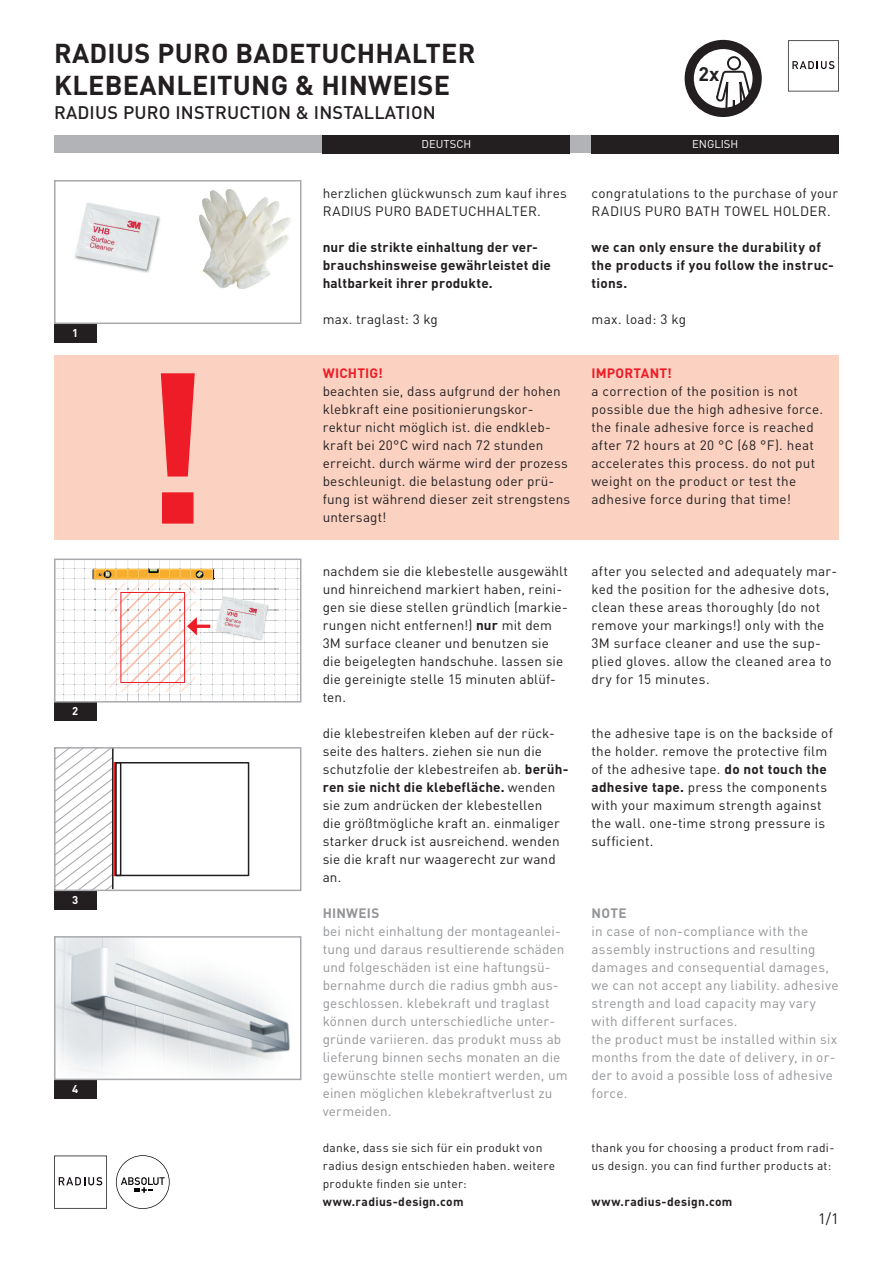
<style>
.page{position:relative;width:893px;height:1263px;background:#fff}
.page>*{position:absolute;margin:0;border:0;box-sizing:border-box;transform-origin:0 0}
.t1{font:700 211.05px "DIN Pro";color:#ee1c26}
.t2{font:700 27px/32.4px "DIN Pro";letter-spacing:.01em;color:#231f20}
.t3{font:700 19.5px "DIN Pro";color:#231f20}
.t4{font:500 18px "DIN Pro";letter-spacing:.01em;color:#231f20}
.t5{font:15px "DIN Pro";color:#231f20}
.t6{font:13.5px/18px "DIN Pro";letter-spacing:.015em;color:#231f20}
.t7{font:13.5px/18px "DIN Pro";letter-spacing:.015em;color:#939598}
.t8{font:700 13.5px/18px "DIN Pro";letter-spacing:.02em;color:#231f20}
.t9{font:700 13.5px "DIN Pro";letter-spacing:.01em;color:#ee1c26}
.t10{font:700 13.5px "DIN Pro";letter-spacing:.02em;color:#939598}
.t11{font:12px/18px "DIN Pro";letter-spacing:.025em;color:#231f20}
.t12{font:700 12px "DIN Pro";letter-spacing:.03em;color:#231f20}
.t13{font:11.25px "DIN Pro";color:#fff}
.t14{font:700 11.25px "DIN Pro";color:#fff}
.s1{font-weight:700}
</style>
<div class="page">
<svg style="left:788px;top:40px;width:51px;height:51px"></svg>
<svg style="left:54px;top:1155px;width:53px;height:54px"></svg>
<svg style="left:116px;top:1155px;width:54px;height:54px"></svg>
<div style="left:54px;top:135px;width:785px;height:18px;background:#b2b3b7"></div>
<div style="left:591px;top:135px;width:248px;height:18px;background:#231f20"></div>
<div style="left:54px;top:324px;width:43px;height:18px;background:#231f20"></div>
<div style="left:54px;top:702px;width:43px;height:18px;background:#231f20"></div>
<div style="left:54px;top:891px;width:43px;height:18px;background:#231f20"></div>
<div style="left:54px;top:1080px;width:43px;height:18px;background:#231f20"></div>
<div style="left:54px;top:355px;width:785px;height:185px;background:#fbd2c1"></div>
<div style="left:323px;top:135px;width:247px;height:18px;background:#231f20"></div>
<svg style="left:57px;top:561px;width:241px;height:138px"></svg>
<div style="left:54px;top:558px;width:247px;height:144px;border:2px solid #a8a9ad"></div>
<div style="left:54px;top:180px;width:247px;height:144px;border:2px solid #a8a9ad"></div>
<svg style="left:685px;top:40px;width:77px;height:77px"></svg>
<svg style="left:57px;top:750px;width:55px;height:138px"></svg>
<hr style="left:112px;top:748px;width:2px;height:141px;background:#231f20">
<div style="left:54px;top:747px;width:247px;height:144px;border:2px solid #a8a9ad"></div>
<div style="left:115px;top:762px;width:134px;height:114px;border:2px solid #231f20"></div>
<div style="left:115px;top:762px;width:6px;height:114px;border:2px solid #231f20"></div>
<hr style="left:114px;top:762px;width:1px;height:114px;background:#ee1c26">
<img style="left:199px;top:190px;width:92px;height:99px">
<img style="left:74px;top:202px;width:87px;height:71px">
<img style="left:57px;top:939px;width:233px;height:134px">
<div style="left:54px;top:936px;width:247px;height:144px;border:2px solid #a8a9ad"></div>
<h2 class="t2" style="left:54px;top:36px;width:423px">RADIUS PURO BADETUCHHALTER<br>KLEBEANLEITUNG &amp; HINWEISE</h2>
<h3 class="t4" style="left:54px;top:100px;width:383px">RADIUS PURO INSTRUCTION &amp; INSTALLATION</h3>
<p class="t13" style="left:422px;top:137px;width:51px">DEUTSCH</p>
<p class="t14" style="left:72px;top:326px;width:8px">1</p>
<p class="t14" style="left:72px;top:704px;width:8px">2</p>
<p class="t14" style="left:72px;top:893px;width:8px">3</p>
<p class="t14" style="left:72px;top:1082px;width:8px">4</p>
<h1 class="t1" style="left:137px;top:304px;width:75px">!</h1>
<p class="t6" style="left:323px;top:184px;width:246px">herzlichen glückwunsch zum kauf ihres<br>RADIUS PURO BADETUCHHALTER.</p>
<p class="t8" style="left:323px;top:238px;width:230px">nur die strikte einhaltung der ver&shy;brauchshinsweise gewährleistet die haltbarkeit ihrer produkte.</p>
<p class="t6" style="left:323px;top:310px;width:117px">max. traglast: 3 kg</p>
<p class="t9" style="left:323px;top:364px;width:61px">WICHTIG!</p>
<p class="t6" style="left:323px;top:382px;width:249px">beachten sie, dass aufgrund der hohen klebkraft eine positionierungskor&shy;rektur nicht möglich ist. die endkleb&shy;kraft bei 20°C wird nach 72 stunden erreicht. durch wärme wird der prozess beschleunigt. die belastung oder prü&shy;fung ist während dieser zeit strengstens untersagt!</p>
<p class="t6" style="left:323px;top:562px;width:247px">nachdem sie die klebestelle ausgewählt und hinreichend markiert haben, reini&shy;gen sie diese stellen gründlich (markie&shy;rungen nicht entfernen!) <span class="s1">nur</span> mit dem 3M surface cleaner und benutzen sie die beigelegten handschuhe. lassen sie die gereinigte stelle 15 minuten ablüf&shy;ten.</p>
<p class="t6" style="left:323px;top:724px;width:247px">die klebestreifen kleben auf der rück&shy;seite des halters. ziehen sie nun die schutzfolie der klebestreifen ab. <span class="s1">berüh&shy;ren sie nicht die klebefläche.</span> wenden sie zum andrücken der klebestellen<br>die größtmögliche kraft an. einmaliger starker druck ist ausreichend. wenden sie die kraft nur waagerecht zur wand an.</p>
<p class="t10" style="left:323px;top:904px;width:58px">HINWEIS</p>
<p class="t7" style="left:323px;top:921px;width:246px">bei nicht einhaltung der montageanlei&shy;tung und daraus resultierende schäden und folgeschäden ist eine haftungsü&shy;bernahme durch die radius gmbh aus&shy;geschlossen. klebekraft und traglast können durch unterschiedliche unter&shy;gründe variieren. das produkt muss ab lieferung binnen sechs monaten an die gewünschte stelle montiert werden, um einen möglichen klebekraftverlust zu vermeiden.</p>
<p class="t11" style="left:323px;top:1138px;width:234px">danke, dass sie sich für ein produkt von radius design entschieden haben. weitere produkte finden sie unter:</p>
<p class="t12" style="left:323px;top:1194px;width:142px">www.radius-design.com</p>
<h3 class="t3" style="left:698px;top:61px;width:22px">2x</h3>
<p class="t13" style="left:692px;top:137px;width:48px">ENGLISH</p>
<p class="t6" style="left:591px;top:183px;width:248px">congratulations to the purchase of your<br>RADIUS PURO BATH TOWEL HOLDER.</p>
<p class="t8" style="left:591px;top:237px;width:244px">we can only ensure the durability of the products if you follow the instruc&shy;tions.</p>
<p class="t6" style="left:591px;top:309px;width:96px">max. load: 3 kg</p>
<p class="t9" style="left:591px;top:364px;width:82px">IMPORTANT!</p>
<p class="t6" style="left:591px;top:381px;width:233px">a correction of the position is not possible due the high adhesive force. the finale adhesive force is reached after 72 hours at 20 °C (68 °F). heat accelerates this process. do not put weight on the product or test the adhesive force during that time!</p>
<p class="t6" style="left:591px;top:561px;width:247px">after you selected and adequately mar&shy;ked the position for the adhesive dots, clean these areas thoroughly (do not remove your markings!) only with the 3M surface cleaner and use the sup&shy;plied gloves. allow the cleaned area to dry for 15 minutes.</p>
<p class="t6" style="left:591px;top:723px;width:243px">the adhesive tape is on the backside of the holder. remove the protective film of the adhesive tape. <span class="s1">do not touch the adhesive tape.</span> press the components with your maximum strength against the wall. one-time strong pressure is sufficient.</p>
<p class="t10" style="left:591px;top:904px;width:37px">NOTE</p>
<p class="t7" style="left:591px;top:921px;width:248px">in case of non-compliance with the assembly instructions and resulting damages and consequential damages, we can not accept any liability. adhesive strength and load capacity may vary with different surfaces.<br>the product must be installed within six months from the date of delivery, in or&shy;der to avoid a possible loss of adhesive force.</p>
<p class="t11" style="left:591px;top:1138px;width:244px">thank you for choosing a product from radi&shy;us design. you can find further products at:</p>
<p class="t12" style="left:591px;top:1194px;width:142px">www.radius-design.com</p>
<p class="t5" style="left:818px;top:1208px;width:22px">1/1</p>
</div>
